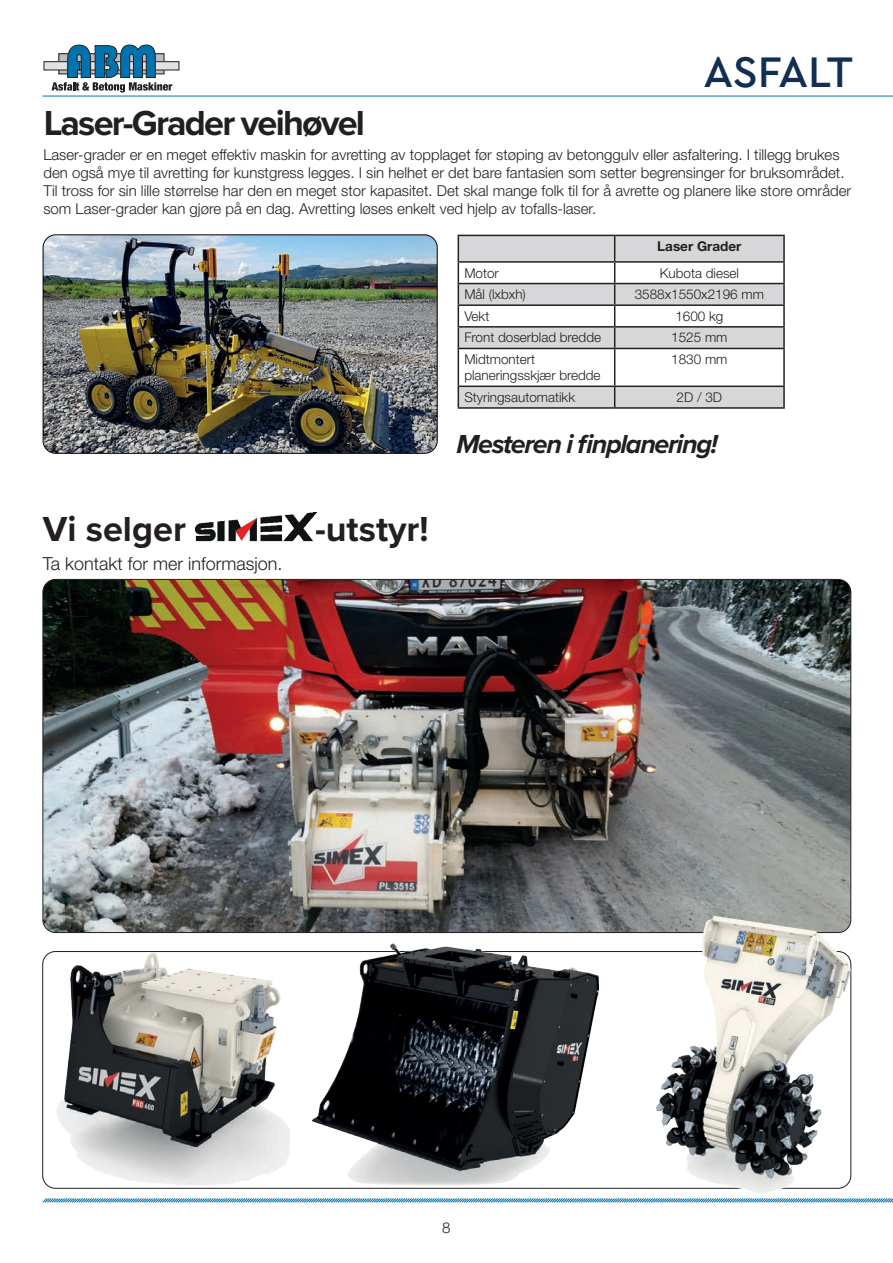
<style>
.page{position:relative;width:893px;height:1263px;background:#fff}
.page>*{position:absolute;margin:0;border:0;box-sizing:border-box;transform-origin:0 0}
.t1{font:500 45px "Cera PRO Modern";letter-spacing:-.01em;color:#122e53}
.t2{font:700 36px "Proxima Nova";letter-spacing:-.05em;color:#231f20}
.t3{font:700 36px "Proxima Nova";color:#231f20}
.t4{font:italic 700 27px "Proxima Nova";letter-spacing:-.05em;color:#231f20}
.t5{font:300 18px "Helvetica Neue LT Std";color:#231f20}
.t6{font:300 15px/18px "Helvetica Neue LT Std";color:#231f20}
.t7{font:300 13.5px "Helvetica Neue LT Std";color:#231f20}
.t8{font:700 13.5px "Helvetica Neue LT Std";color:#231f20}
</style>
<div class="page">
<svg style="left:42px;top:1198px;width:851px;height:5px;background:#82b8d5"></svg>
<div style="left:44px;top:62px;width:135px;height:8px;background:#e1e2e4"></div>
<div style="left:44px;top:61px;width:135px;height:9px;border:1px solid #231f20"></div>
<svg style="left:52px;top:44px;width:120px;height:49px"></svg>
<hr style="left:48px;top:95px;width:127px;height:1px;background:#7f8184">
<hr style="left:43px;top:96px;width:850px;height:1px;background:#0073ae">
<img style="left:43px;top:579px;width:808px;height:353px">
<hr style="left:458px;top:235px;width:157px;height:1px;background:#231f20">
<hr style="left:615px;top:235px;width:170px;height:1px;background:#231f20">
<hr style="left:783px;top:236px;width:2px;height:25px;background:#231f20">
<hr style="left:615px;top:261px;width:170px;height:2px;background:#231f20">
<hr style="left:783px;top:263px;width:2px;height:20px;background:#231f20">
<hr style="left:615px;top:283px;width:170px;height:1px;background:#231f20">
<hr style="left:783px;top:284px;width:2px;height:20px;background:#231f20">
<hr style="left:615px;top:304px;width:170px;height:2px;background:#231f20">
<hr style="left:783px;top:306px;width:2px;height:20px;background:#231f20">
<hr style="left:615px;top:326px;width:170px;height:2px;background:#231f20">
<hr style="left:783px;top:328px;width:2px;height:20px;background:#231f20">
<hr style="left:615px;top:348px;width:170px;height:1px;background:#231f20">
<hr style="left:783px;top:349px;width:2px;height:37px;background:#231f20">
<hr style="left:615px;top:386px;width:170px;height:1px;background:#231f20">
<svg style="left:458px;top:236px;width:326px;height:171px"></svg>
<hr style="left:783px;top:387px;width:2px;height:20px;background:#231f20">
<hr style="left:458px;top:407px;width:157px;height:2px;background:#231f20">
<hr style="left:615px;top:407px;width:170px;height:2px;background:#231f20">
<img style="left:43px;top:235px;width:394px;height:218px">
<div style="left:43px;top:235px;width:394px;height:218px;border:1px solid #000;border-radius:13px"></div>
<img style="left:56px;top:952px;width:235px;height:233px">
<img style="left:312px;top:944px;width:286px;height:241px">
<img style="left:656px;top:916px;width:195px;height:277px">
<img style="left:196px;top:513px;width:120px;height:28px">
<p class="t2" style="left:44px;top:96px;width:323px">Laser-Grader veihøvel</p>
<p class="t1" style="left:704px;top:42px;width:151px">ASFALT</p>
<p class="t6" style="left:43px;top:145px;width:809px">Laser-grader er en meget effektiv maskin for avretting av topplaget før støping av betonggulv eller asfaltering. I tillegg brukes den også mye til avretting før kunstgress legges. I sin helhet er det bare fantasien som setter begrensinger for bruksområdet.<br>Til tross for sin lille størrelse har den en meget stor kapasitet. Det skal mange folk til for å avrette og planere like store områder som Laser-grader kan gjøre på en dag. Avretting løses enkelt ved hjelp av tofalls-laser.</p>
<p class="t8" style="left:657px;top:238px;width:86px">Laser Grader</p>
<p class="t7" style="left:464px;top:264px;width:36px">Motor</p>
<p class="t7" style="left:660px;top:264px;width:81px">Kubota diesel</p>
<p class="t7" style="left:464px;top:286px;width:63px">Mål (lxbxh)</p>
<p class="t7" style="left:635px;top:286px;width:131px">3588x1550x2196 mm</p>
<p class="t7" style="left:464px;top:308px;width:27px">Vekt</p>
<p class="t7" style="left:675px;top:308px;width:50px">1600 kg</p>
<p class="t7" style="left:464px;top:329px;width:138px">Front doserblad bredde</p>
<p class="t7" style="left:671px;top:329px;width:58px">1525 mm</p>
<p class="t7" style="left:464px;top:351px;width:72px">Midtmontert</p>
<p class="t7" style="left:464px;top:367px;width:138px">planeringsskjær bredde</p>
<p class="t7" style="left:671px;top:351px;width:58px">1830 mm</p>
<p class="t7" style="left:464px;top:389px;width:112px">Styringsautomatikk</p>
<p class="t7" style="left:677px;top:389px;width:47px">2D / 3D</p>
<p class="t3" style="left:43px;top:502px;width:145px">Vi selger</p>
<p class="t2" style="left:315px;top:502px;width:115px">-utstyr!</p>
<p class="t5" style="left:43px;top:553px;width:241px">Ta kontakt for mer informasjon.</p>
<p class="t4" style="left:456px;top:424px;width:263px">Mesteren i finplanering!</p>
<p class="t6" style="left:442px;top:1218px;width:10px">8</p>
</div>
